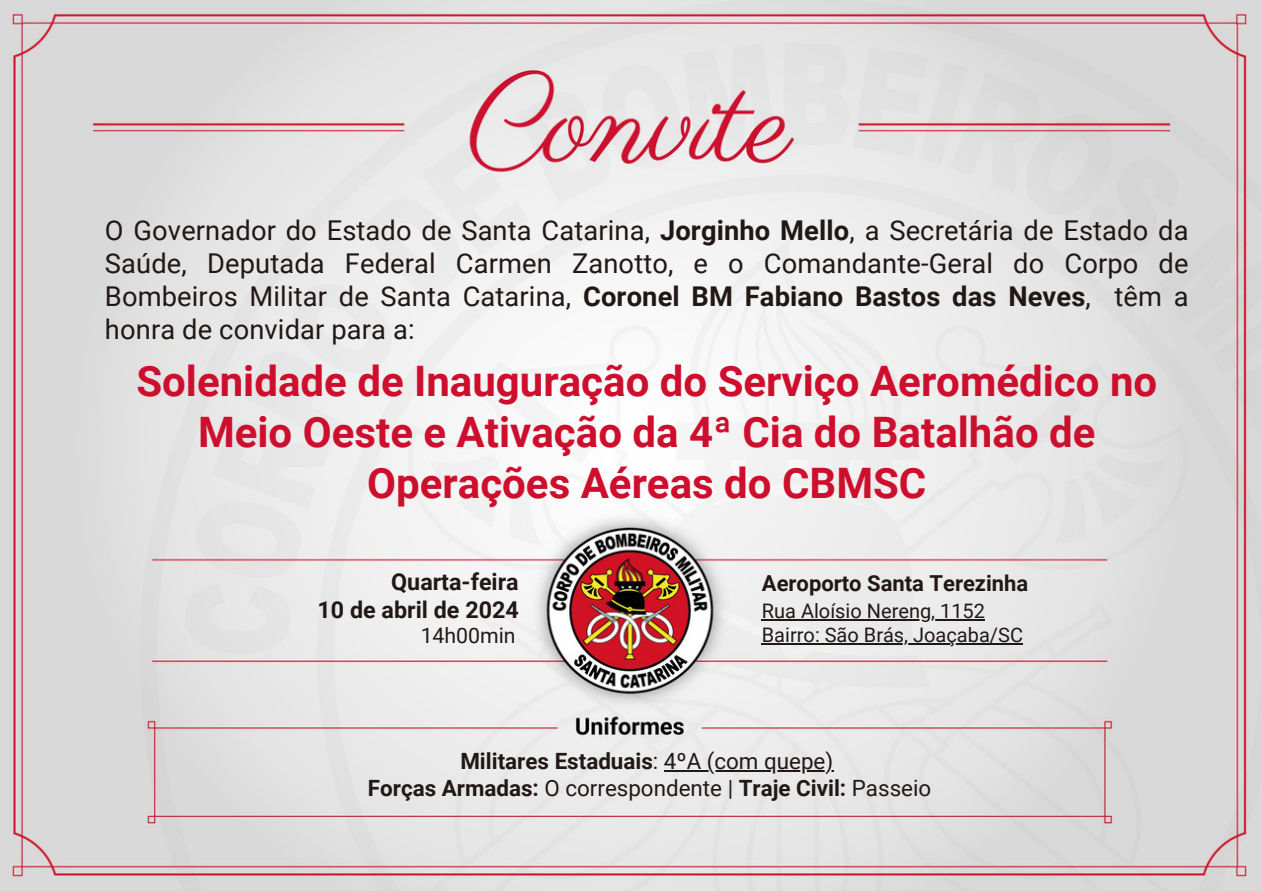
<style>
.page{position:relative;width:1262px;height:891px;background:#fff}
.page>*{position:absolute;margin:0;border:0;box-sizing:border-box;transform-origin:0 0}
.t1{font:700 42px/51px "Roboto";color:#ce0e2d;text-align:center}
.t2{font:27.2px/33px "Roboto";letter-spacing:.005em;color:#211816;text-align:justify}
.t3{font:700 23.2px/28.4px "Roboto";color:#211816;text-align:right}
.t4{font:700 22.4px "Roboto";color:#211816}
.t5{font:700 22px "Roboto";color:#211816}
.t6{font:21.2px "Roboto";color:#211816}
.t7{font:20px "Roboto";color:#211816}
.s1{font-weight:700}
.s2{font-weight:400}
</style>
<div class="page">
<img style="left:0;top:0;width:1261px;height:891px">
<hr style="left:664px;top:770px;width:169px;height:2px;background:#211816">
<hr style="left:762px;top:619px;width:223px;height:2px;background:#211816">
<hr style="left:762px;top:643px;width:261px;height:2px;background:#211816">
<p class="t2" style="left:105px;top:214px;width:1085px">O Governador do Estado de Santa Catarina, <span class="s1">Jorginho Mello</span>, a Secretária de Estado da Saúde, Deputada Federal Carmen Zanotto, e o Comandante-Geral do Corpo de Bombeiros Militar de Santa Catarina, <span class="s1">Coronel BM Fabiano Bastos das Neves</span>, têm a honra de convidar para a:</p>
<h2 class="t1" style="left:136px;top:356px;width:1022px">Solenidade de Inauguração do Serviço Aeromédico no<br>Meio Oeste e Ativação da 4ª Cia do Batalhão de<br>Operações Aéreas do CBMSC</h2>
<h1 class="t3" style="left:317px;top:568px;width:203px">Quarta-feira<br>10 de abril de 2024</h1>
<p class="t6" style="left:421px;top:624px;width:96px">14h00min</p>
<h3 class="t5" style="left:762px;top:571px;width:268px">Aeroporto Santa Terezinha</h3>
<p class="t7" style="left:762px;top:599px;width:225px">Rua Aloísio Nereng, 1152</p>
<h4 class="t7" style="left:762px;top:623px;width:263px">Bairro: São Brás, Joaçaba/SC</h4>
<h3 class="t4" style="left:460px;top:748px;width:374px">Militares Estaduais<span class="s2">: 4ºA (com quepe)</span></h3>
<h4 class="t4" style="left:368px;top:775px;width:565px">Forças Armadas: <span class="s2">O correspondente |</span> Traje Civil: <span class="s2">Passeio</span></h4>
</div>
